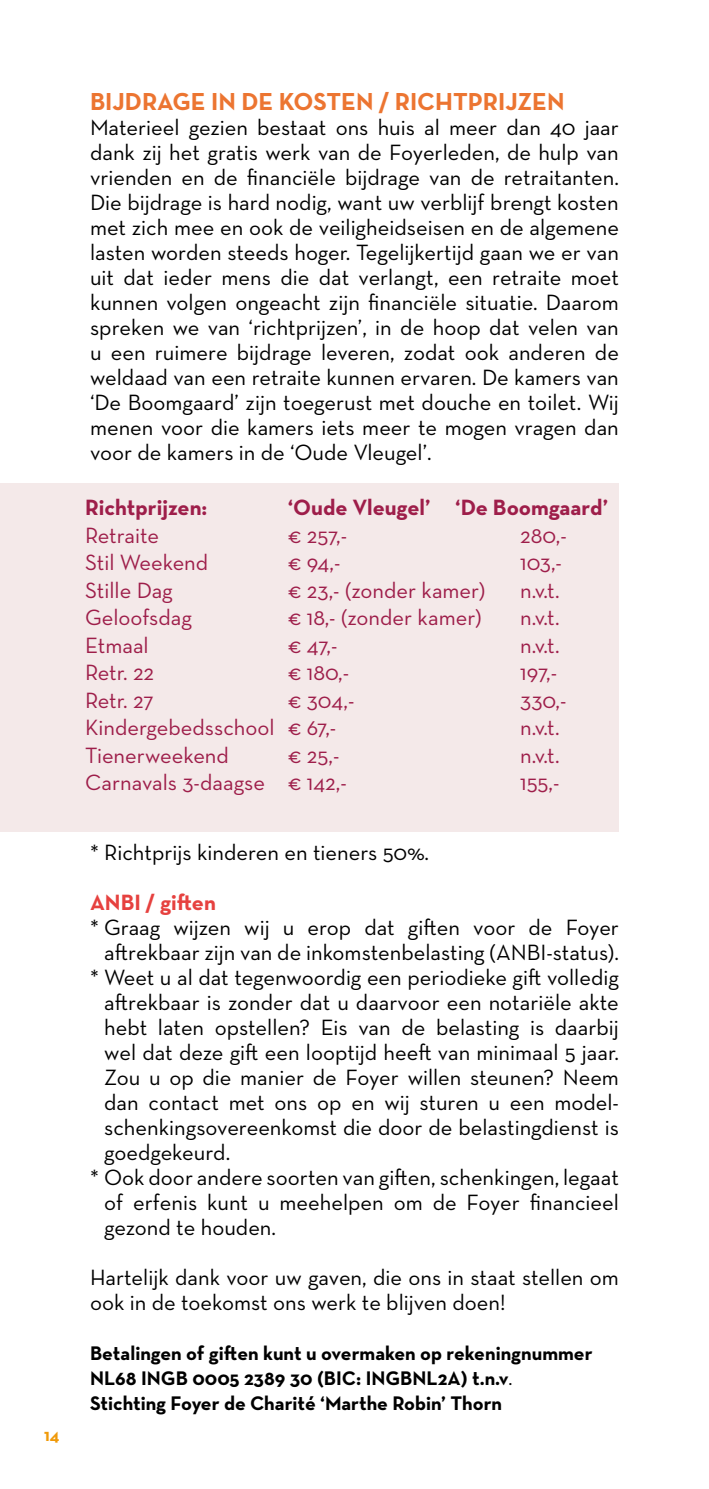
<style>
.page{position:relative;width:709px;height:1489px;background:#fff}
.page>*{position:absolute;margin:0;border:0;box-sizing:border-box;transform-origin:0 0}
.t1{font:700 25px "Neutraface Text";color:#ec7531}
.t2{font:22.5px/25px "Neutraface Text";color:#000;text-align:justify}
.t3{font:22.5px "Neutraface Text";color:#9e1e4a}
.t4{font:700 22.5px "Neutraface Text";color:#9e1e4a}
.t5{font:700 22.5px "Neutraface Text";color:#e6413f}
.t6{font:700 20px/25px "Neutraface Text";color:#000}
.t7{font:700 17.5px "Neutraface Text";color:#f09a0a}
.s1{font-weight:400}
</style>
<div class="page">
<div style="left:0;top:484px;width:619px;height:348px;background:#f4e9e9"></div>
<p class="t7" style="left:44px;top:1423px;width:17px">14</p>
<p class="t1" style="left:90px;top:85px;width:476px">BIJDRAGE IN DE KOSTEN / RICHTPRIJZEN</p>
<p class="t2" style="left:90px;top:114px;width:530px">Materieel gezien bestaat ons huis al meer dan 40 jaar dank zij het gratis werk van de Foyerleden, de hulp van vrienden en de financiële bijdrage van de retraitanten.<br>Die bijdrage is hard nodig, want uw verblijf brengt kosten met zich mee en ook de veiligheidseisen en de algemene lasten worden steeds hoger. Tegelijkertijd gaan we er van uit dat ieder mens die dat verlangt, een retraite moet kunnen volgen ongeacht zijn financiële situatie. Daarom spreken we van ‘richtprijzen’, in de hoop dat velen van u een ruimere bijdrage leveren, zodat ook anderen de weldaad van een retraite kunnen ervaren. De kamers van ‘De Boomgaard’ zijn toegerust met douche en toilet. Wij menen voor die kamers iets meer te mogen vragen dan voor de kamers in de ‘Oude Vleugel’.</p>
<p class="t4" style="left:85px;top:493px;width:124px">Richtprijzen:</p>
<p class="t4" style="left:288px;top:493px;width:322px">‘Oude Vleugel’ ‘De Boomgaard’</p>
<p class="t3" style="left:85px;top:521px;width:76px">Retraite</p>
<p class="t3" style="left:288px;top:521px;width:61px">€ 257,-</p>
<p class="t3" style="left:520px;top:521px;width:48px">280,-</p>
<p class="t3" style="left:85px;top:548px;width:125px">Stil Weekend</p>
<p class="t3" style="left:288px;top:548px;width:54px">€ 94,-</p>
<p class="t3" style="left:520px;top:548px;width:43px">103,-</p>
<p class="t3" style="left:85px;top:576px;width:89px">Stille Dag</p>
<p class="t3" style="left:288px;top:576px;width:199px">€ 23,- (zonder kamer)</p>
<p class="t3" style="left:520px;top:576px;width:41px">n.v.t.</p>
<p class="t3" style="left:85px;top:603px;width:109px">Geloofsdag</p>
<p class="t3" style="left:288px;top:603px;width:195px">€ 18,- (zonder kamer)</p>
<p class="t3" style="left:520px;top:603px;width:41px">n.v.t.</p>
<p class="t3" style="left:85px;top:631px;width:65px">Etmaal</p>
<p class="t3" style="left:288px;top:631px;width:51px">€ 47,-</p>
<p class="t3" style="left:520px;top:631px;width:41px">n.v.t.</p>
<p class="t3" style="left:85px;top:658px;width:71px">Retr. 22</p>
<p class="t3" style="left:288px;top:658px;width:63px">€ 180,-</p>
<p class="t3" style="left:520px;top:658px;width:38px">197,-</p>
<p class="t3" style="left:85px;top:686px;width:70px">Retr. 27</p>
<p class="t3" style="left:288px;top:686px;width:68px">€ 304,-</p>
<p class="t3" style="left:520px;top:686px;width:48px">330,-</p>
<p class="t3" style="left:85px;top:713px;width:253px">Kindergebedsschool € 67,-</p>
<p class="t3" style="left:520px;top:713px;width:41px">n.v.t.</p>
<p class="t3" style="left:85px;top:741px;width:145px">Tienerweekend</p>
<p class="t3" style="left:288px;top:741px;width:53px">€ 25,-</p>
<p class="t3" style="left:520px;top:741px;width:41px">n.v.t.</p>
<p class="t3" style="left:85px;top:768px;width:263px">Carnavals 3-daagse € 142,-</p>
<p class="t3" style="left:520px;top:768px;width:41px">155,-</p>
<p class="t2" style="left:90px;top:839px;width:340px">* Richtprijs kinderen en tieners 50%.</p>
<p class="t5" style="left:90px;top:887px;width:127px">ANBI / giften</p>
<p class="t2" style="left:90px;top:914px;width:530px">* Graag wijzen wij u erop dat giften voor de Foyer</p>
<p class="t2" style="left:104px;top:939px;width:516px">aftrekbaar zijn van de inkomstenbelasting (ANBI-status).</p>
<p class="t2" style="left:90px;top:964px;width:530px">* Weet u al dat tegenwoordig een periodieke gift volledig</p>
<p class="t2" style="left:104px;top:989px;width:516px">aftrekbaar is zonder dat u daarvoor een notariële akte</p>
<p class="t2" style="left:104px;top:1014px;width:516px">hebt laten opstellen? Eis van de belasting is daarbij</p>
<p class="t2" style="left:104px;top:1039px;width:516px">wel dat deze gift een looptijd heeft van minimaal 5 jaar.</p>
<p class="t2" style="left:104px;top:1064px;width:516px">Zou u op die manier de Foyer willen steunen? Neem</p>
<p class="t2" style="left:104px;top:1089px;width:516px">dan contact met ons op en wij sturen u een model-</p>
<p class="t2" style="left:104px;top:1114px;width:516px">schenkingsovereenkomst die door de belastingdienst is</p>
<p class="t2" style="left:104px;top:1139px;width:127px">goedgekeurd.</p>
<p class="t2" style="left:90px;top:1164px;width:530px">* Ook door andere soorten van giften, schenkingen, legaat</p>
<p class="t2" style="left:104px;top:1189px;width:516px">of erfenis kunt u meehelpen om de Foyer financieel</p>
<p class="t2" style="left:104px;top:1214px;width:173px">gezond te houden.</p>
<p class="t2" style="left:90px;top:1264px;width:530px">Hartelijk dank voor uw gaven, die ons in staat stellen om ook in de toekomst ons werk te blijven doen!</p>
<p class="t6" style="left:90px;top:1340px;width:504px">Betalingen of giften kunt u overmaken op rekeningnummer<br>NL68 INGB 0005 2389 30 (BIC: INGBNL2A) t.n.v<span class="s1">.<br></span>Stichting Foyer de Charité ‘Marthe Robin’ Thorn</p>
</div>
